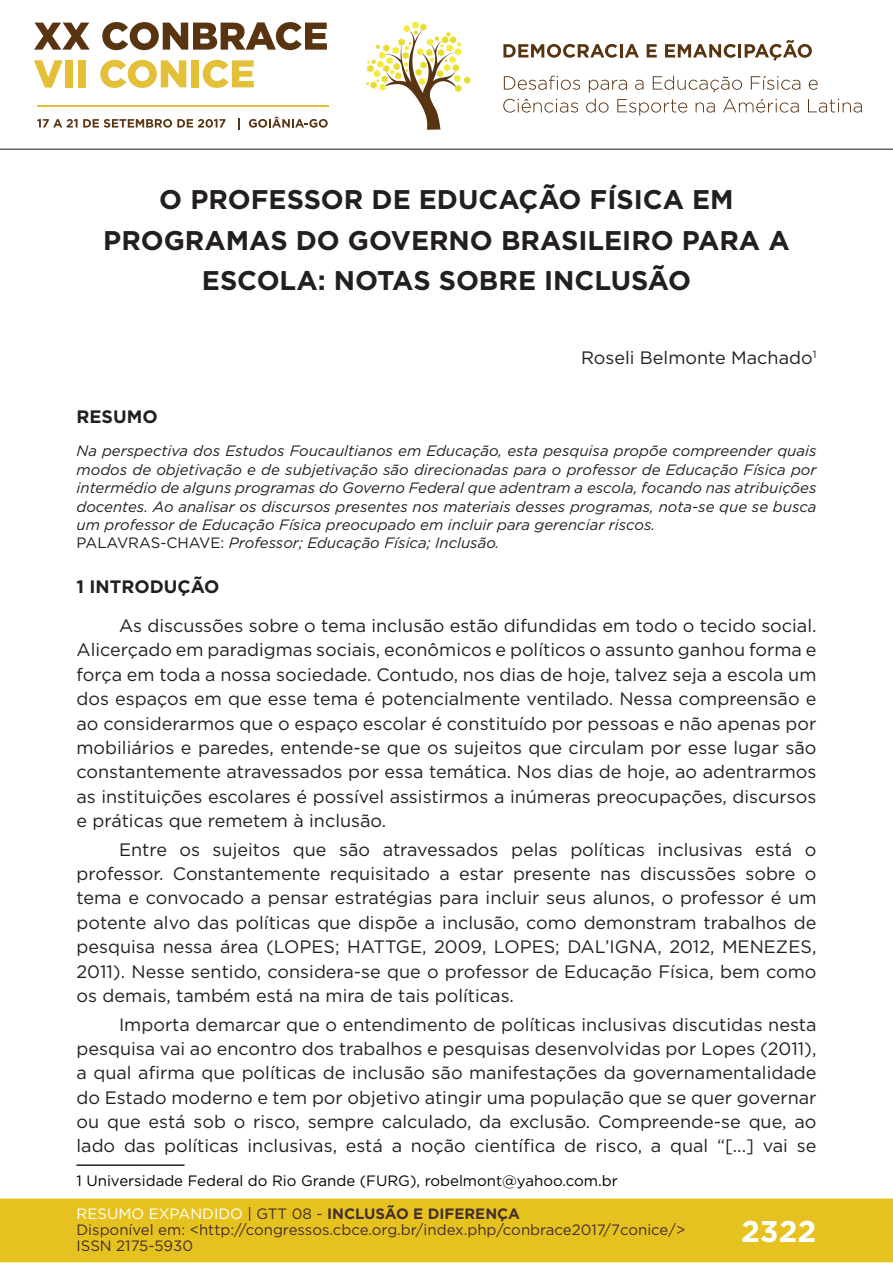
<style>
.page{position:relative;width:893px;height:1263px;background:#fff}
.page>*{position:absolute;margin:0;border:0;box-sizing:border-box;transform-origin:0 0}
.t1{font:700 30px "Gotham";color:#fff}
.t2{font:700 27px/41px "Gotham";color:#231f20;text-align:center}
.t3{font:18px/24.3px "Gotham";color:#231f20;text-align:justify}
.t4{font:700 18px "Gotham";color:#231f20}
.t5{font:italic 15px/18.3px "Gotham";color:#231f20}
.t6{font:15px/16px "Gotham";color:#462f2a}
.t7{font:15px "Gotham";color:#000001}
.s1{font-style:normal}
.s2{color:#fff}
.s3{color:#442f2a}
.s4{font-weight:700;color:#442f2a}
</style>
<div class="page">
<div style="left:0;top:1198px;width:893px;height:64px;background:#e6c221;border:2px solid #e6c221"></div>
<svg style="left:34px;top:23px;width:56px;height:27px"></svg>
<svg style="left:102px;top:22px;width:225px;height:28px"></svg>
<svg style="left:34px;top:60px;width:29px;height:28px"></svg>
<div style="left:65px;top:60px;width:8px;height:27px;background:#e3c038"></div>
<div style="left:78px;top:60px;width:8px;height:27px;background:#e3c038"></div>
<svg style="left:100px;top:60px;width:86px;height:28px"></svg>
<div style="left:191px;top:60px;width:8px;height:27px;background:#e3c038"></div>
<svg style="left:203px;top:60px;width:51px;height:28px"></svg>
<svg style="left:37px;top:119px;width:188px;height:9px"></svg>
<svg style="left:238px;top:118px;width:2px;height:11px"></svg>
<svg style="left:249px;top:117px;width:79px;height:11px"></svg>
<hr style="left:37px;top:105px;width:291px;height:2px;background:#e3c038">
<svg style="left:366px;top:21px;width:105px;height:109px"></svg>
<svg style="left:503px;top:44px;width:136px;height:14px"></svg>
<svg style="left:647px;top:44px;width:10px;height:13px"></svg>
<svg style="left:665px;top:40px;width:147px;height:21px"></svg>
<svg style="left:504px;top:76px;width:76px;height:14px"></svg>
<svg style="left:809px;top:80px;width:9px;height:10px"></svg>
<svg style="left:503px;top:99px;width:75px;height:14px"></svg>
<svg style="left:586px;top:76px;width:214px;height:39px"></svg>
<svg style="left:808px;top:99px;width:54px;height:14px"></svg>
<hr style="left:0;top:149px;width:893px;height:1px;background:#442f2a">
<hr style="left:77px;top:1164px;width:108px;height:2px;background:#231f20">
<h2 class="t2" style="left:103px;top:178px;width:688px">O PROFESSOR DE EDUCAÇÃO FÍSICA EM<br>PROGRAMAS DO GOVERNO BRASILEIRO PARA A<br>ESCOLA: NOTAS SOBRE INCLUSÃO</h2>
<p class="t3" style="left:581px;top:345px;width:237px">Roseli Belmonte Machado<sup>1</sup></p>
<p class="t4" style="left:77px;top:405px;width:83px">RESUMO</p>
<p class="t5" style="left:77px;top:442px;width:741px">Na perspectiva dos Estudos Foucaultianos em Educação, esta pesquisa propõe compreender quais modos de objetivação e de subjetivação são direcionadas para o professor de Educação Física por intermédio de alguns programas do Governo Federal que adentram a escola, focando nas atribuições docentes. Ao analisar os discursos presentes nos materiais desses programas, nota-se que se busca um professor de Educação Física preocupado em incluir para gerenciar riscos.<br><span class="s1">PALAVRAS-CHAVE:</span> Professor; Educação Física; Inclusão.</p>
<p class="t4" style="left:77px;top:574px;width:144px">1 INTRODUÇÃO</p>
<p class="t3" style="left:77px;top:613px;width:741px;text-indent:43px">As discussões sobre o tema inclusão estão difundidas em todo o tecido social.<br>Alicerçado em paradigmas sociais, econômicos e políticos o assunto ganhou forma e força em toda a nossa sociedade. Contudo, nos dias de hoje, talvez seja a escola um dos espaços em que esse tema é potencialmente ventilado. Nessa compreensão e ao considerarmos que o espaço escolar é constituído por pessoas e não apenas por mobiliários e paredes, entende-se que os sujeitos que circulam por esse lugar são constantemente atravessados por essa temática. Nos dias de hoje, ao adentrarmos as instituições escolares é possível assistirmos a inúmeras preocupações, discursos e práticas que remetem à inclusão.</p>
<p class="t3" style="left:77px;top:837px;width:741px;text-indent:43px">Entre os sujeitos que são atravessados pelas políticas inclusivas está o professor. Constantemente requisitado a estar presente nas discussões sobre o tema e convocado a pensar estratégias para incluir seus alunos, o professor é um potente alvo das políticas que dispõe a inclusão, como demonstram trabalhos de pesquisa nessa área (LOPES; HATTGE, 2009, LOPES; DAL’IGNA, 2012, MENEZES, 2011). Nesse sentido, considera-se que o professor de Educação Física, bem como os demais, também está na mira de tais políticas.</p>
<p class="t3" style="left:77px;top:1011px;width:741px;text-indent:43px">Importa demarcar que o entendimento de políticas inclusivas discutidas nesta pesquisa vai ao encontro dos trabalhos e pesquisas desenvolvidas por Lopes (2011), a qual afirma que políticas de inclusão são manifestações da governamentalidade do Estado moderno e tem por objetivo atingir uma população que se quer governar ou que está sob o risco, sempre calculado, da exclusão. Compreende-se que, ao lado das políticas inclusivas, está a noção científica de risco, a qual “[...] vai se</p>
<p class="t7" style="left:77px;top:1171px;width:543px">1 Universidade Federal do Rio Grande (FURG), robelmont@yahoo.com.br</p>
<p class="t6" style="left:77px;top:1205px;width:610px"><span class="s2">RESUMO EXPANDIDO</span> <span class="s3">| GTT 08 -</span> <span class="s4">INCLUSÃO E DIFERENÇA<br></span>Disponível em: &lt;http://congressos.cbce.org.br/index.php/conbrace2017/7conice/&gt;<br>ISSN 2175-5930</p>
<h1 class="t1" style="left:741px;top:1212px;width:77px">2322</h1>
</div>
